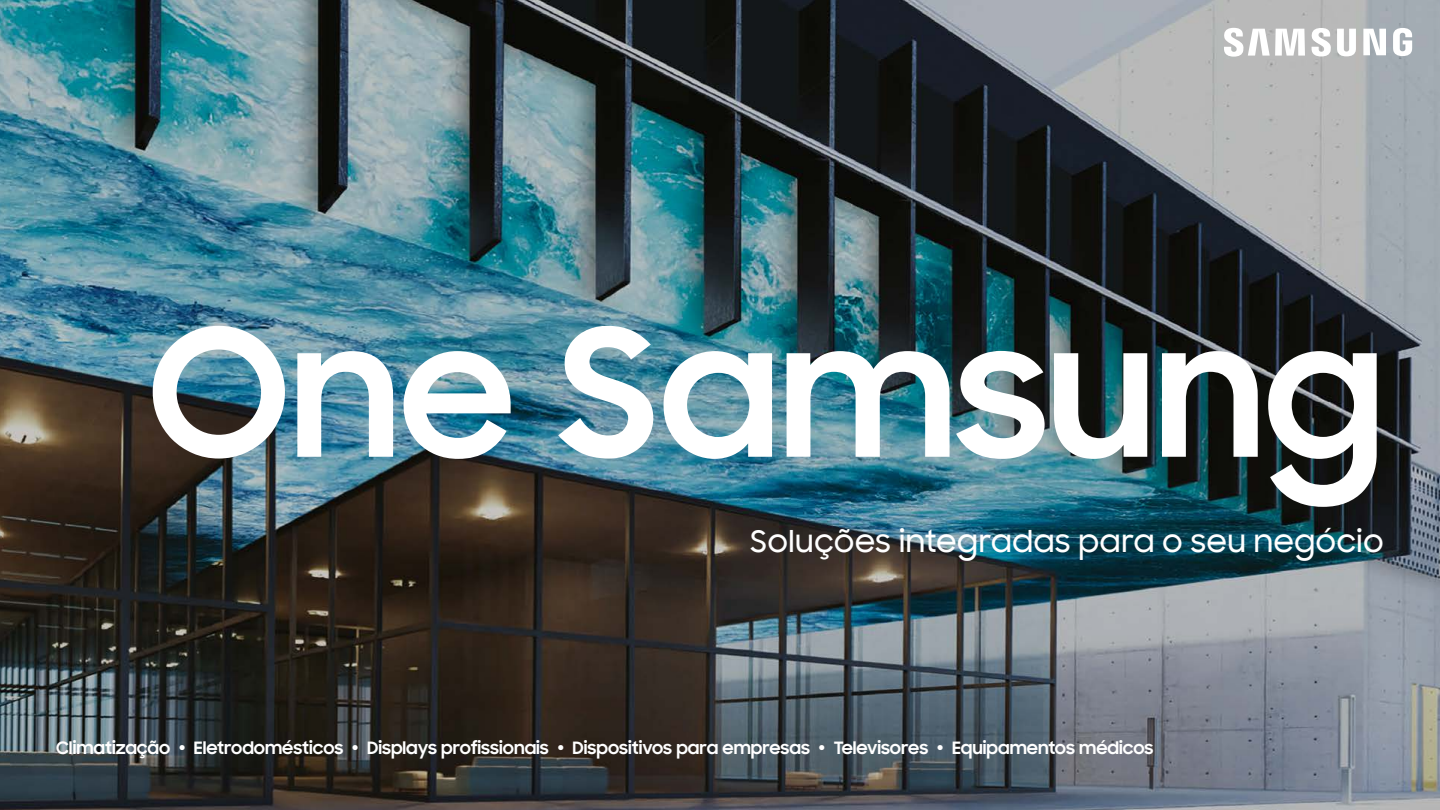
<style>
.page{position:relative;width:1440px;height:810px;background:#fff}
.page>*{position:absolute;margin:0;border:0;box-sizing:border-box;transform-origin:0 0}
.t1{font:700 177px "Samsung Sharp Sans";color:#fff}
.t2{font:500 30px "Samsung Sharp Sans";color:#fff}
.t3{font:700 17.25px "Samsung Sharp Sans";color:#fff}
</style>
<div class="page">
<img style="left:0;top:0;width:1440px;height:810px">
<svg style="left:1224px;top:28px;width:188px;height:29px"></svg>
<h1 class="t1" style="left:149px;top:262px;width:1236px">One Samsung</h1>
<h2 class="t2" style="left:750px;top:519px;width:635px">Soluções integradas para o seu negócio</h2>
<p class="t3" style="left:56px;top:735px;width:1099px">Climatização <sup>⚫</sup> Eletrodomésticos <sup>⚫</sup> Displays profissionais <sup>⚫</sup> Dispositivos para empresas <sup>⚫</sup> Televisores <sup>⚫</sup> Equipamentos médicos</p>
</div>
